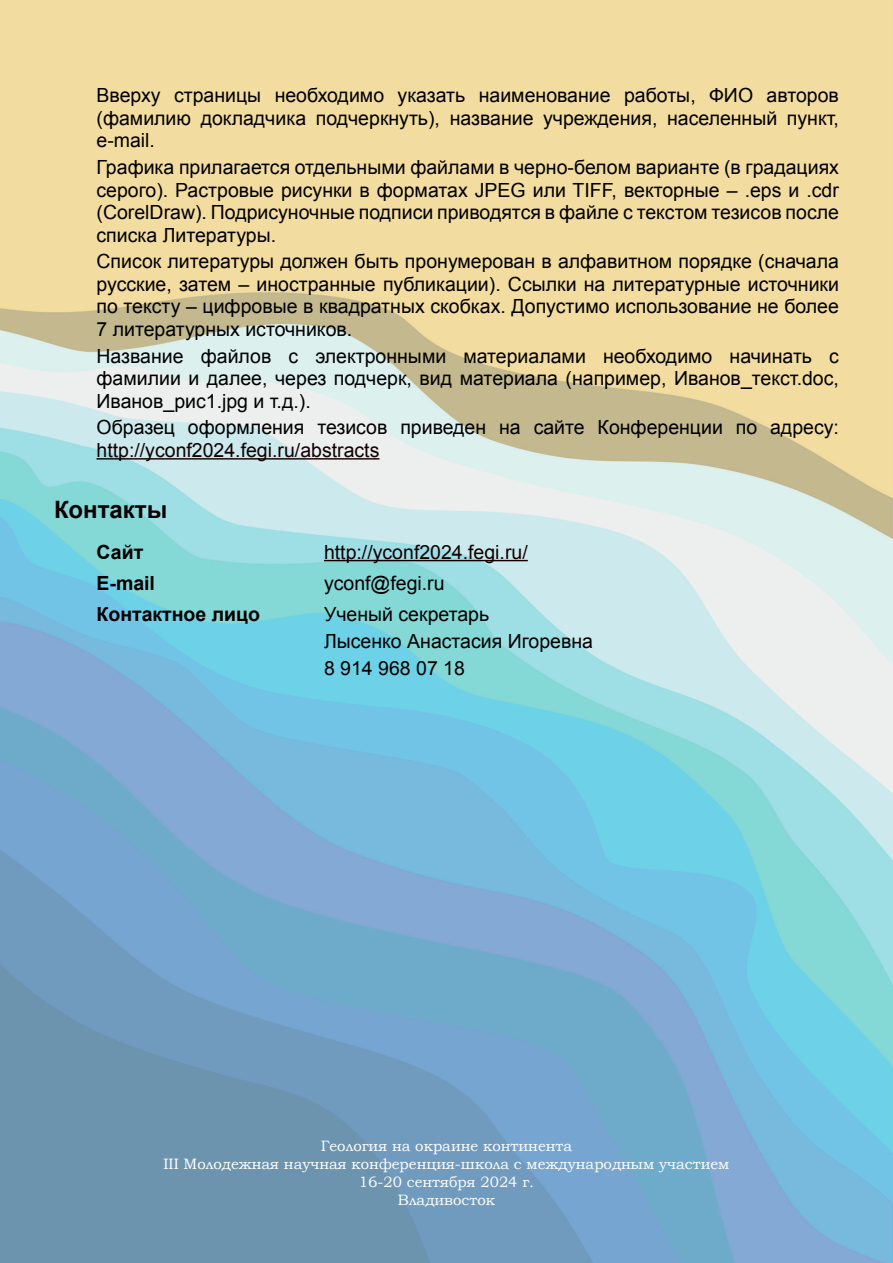
<style>
.page{position:relative;width:893px;height:1263px;background:#fff}
.page>*{position:absolute;margin:0;border:0;box-sizing:border-box;transform-origin:0 0}
.t1{font:700 24px "Arial";color:#0e0003}
.t2{font:19.5px/22.5px "Arial";color:#000001;text-align:justify}
.t3{font:19.5px "Arial";color:#110002}
.t4{font:700 19.5px "Arial";color:#000001}
.t5{font:15px/18px "Bookman Old Style";color:#fff;text-align:center}
</style>
<div class="page">
<img style="left:0;top:0;width:893px;height:1263px">
<hr style="left:324px;top:560px;width:204px;height:1px;background:#110002">
<hr style="left:97px;top:458px;width:282px;height:2px;background:#110002">
<p class="t2" style="left:97px;top:84px;width:744px">Вверху страницы необходимо указать наименование работы, ФИО авторов (фамилию докладчика подчеркнуть), название учреждения, населенный пункт, e-mail.</p>
<p class="t2" style="left:97px;top:156px;width:744px">Графика прилагается отдельными файлами в черно-белом варианте (в градациях серого). Растровые рисунки в форматах JPEG или TIFF, векторные – .eps и .cdr (CorelDraw). Подрисуночные подписи приводятся в файле с текстом тезисов после списка Литературы.</p>
<p class="t2" style="left:97px;top:250px;width:744px">Список литературы должен быть пронумерован в алфавитном порядке (сначала русские, затем – иностранные публикации). Ссылки на литературные источники по тексту – цифровые в квадратных скобках. Допустимо использование не более 7 литературных источников.</p>
<p class="t2" style="left:97px;top:345px;width:744px">Название файлов с электронными материалами необходимо начинать с фамилии и далее, через подчерк, вид материала (например, Иванов_текст.doc, Иванов_рис1.jpg и т.д.).</p>
<p class="t2" style="left:97px;top:416px;width:744px">Образец оформления тезисов приведен на сайте Конференции по адресу:</p>
<p class="t3" style="left:97px;top:437px;width:284px">http://yconf2024.fegi.ru/abstracts</p>
<p class="t1" style="left:54px;top:493px;width:115px">Контакты</p>
<p class="t4" style="left:97px;top:539px;width:48px">Сайт</p>
<p class="t3" style="left:324px;top:539px;width:205px">http://yconf2024.fegi.ru/</p>
<p class="t4" style="left:97px;top:570px;width:60px">E-mail</p>
<p class="t2" style="left:324px;top:572px;width:122px">yconf@fegi.ru</p>
<p class="t4" style="left:97px;top:601px;width:165px">Контактное лицо</p>
<p class="t2" style="left:324px;top:601px;width:270px;line-height:26.7px;text-align:left">Ученый секретарь<br>Лысенко Анастасия Игоревна<br>8 914 968 07 18</p>
<p class="t5" style="left:163px;top:1137px;width:567px">Геология на окраине континента<br>III Молодежная научная конференция-школа с международным участием 16-20 сентября 2024 г.<br>Владивосток</p>
</div>
